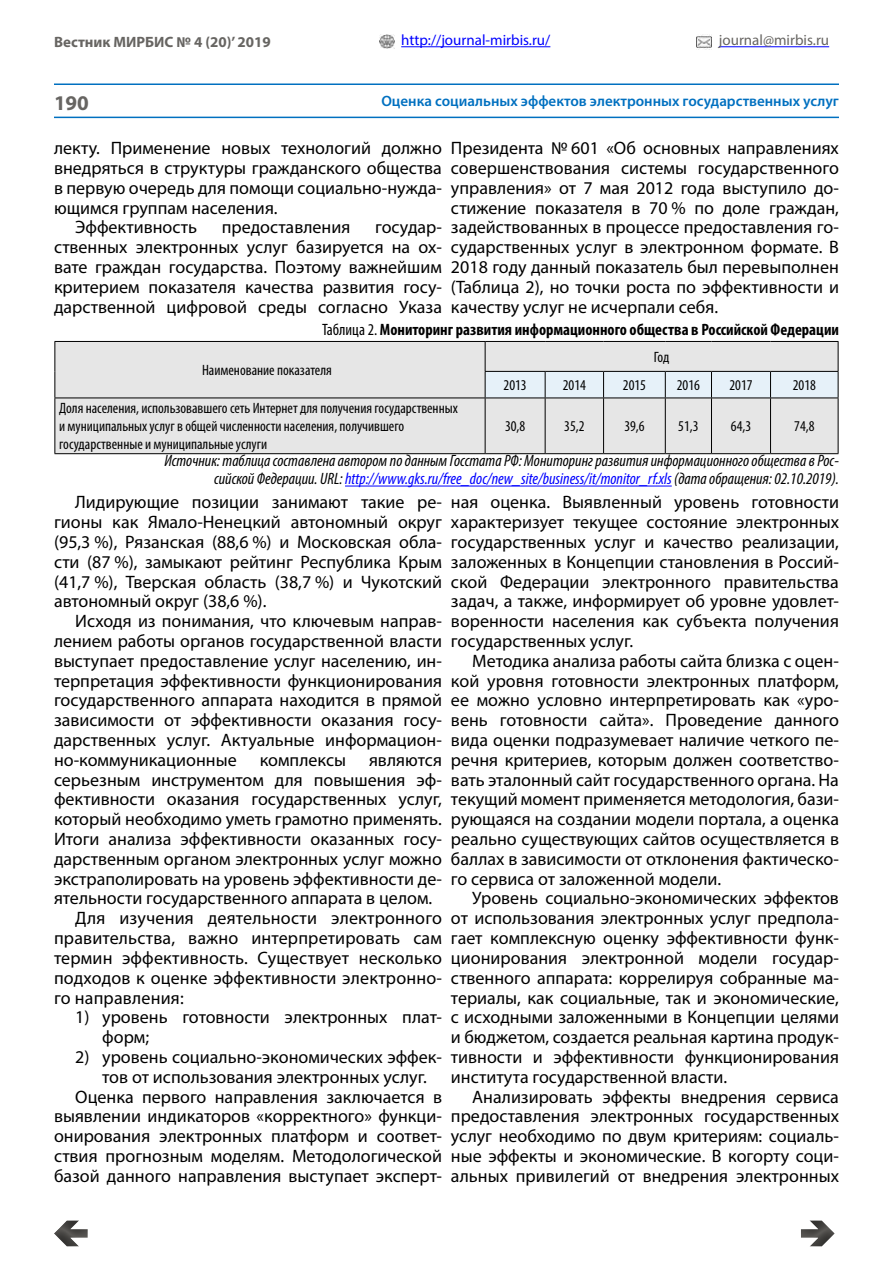
<style>
.page{position:relative;width:893px;height:1263px;background:#fff}
.page>*{position:absolute;margin:0;border:0;box-sizing:border-box;transform-origin:0 0}
.t1{font:700 21px "Myriad Pro";color:#676562}
.t2{font:18px/19.8px "Myriad Pro";color:#000;text-align:justify}
.t3{font:italic condensed 16.5px/18.1px "Myriad Pro";color:#000;text-align:right}
.t4{font:700 condensed 16.5px "Myriad Pro";color:#000}
.t5{font:condensed 15px/18px "Myriad Pro";color:#000}
.t6{font:600 15px "Myriad Pro";color:#0070c0}
.t7{font:15px "Myriad Pro";color:#00f}
.t8{font:700 15px "Myriad Pro";color:#676562}
.t9{font:15px "Myriad Pro";color:#676562}
.s1{font-weight:400}
.s2{color:#00f}
</style>
<div class="page">
<div style="left:42px;top:1213px;width:48px;height:35px;background:#000;opacity:.5"></div>
<div style="left:799px;top:1218px;width:36px;height:30px;background:#000;opacity:.5"></div>
<hr style="left:719px;top:46px;width:110px;height:1px;background:#00f">
<hr style="left:54px;top:117px;width:785px;height:1px;background:#0070c0">
<img style="left:380px;top:34px;width:14px;height:15px">
<img style="left:696px;top:34px;width:16px;height:15px">
<hr style="left:401px;top:46px;width:149px;height:1px;background:#00f">
<hr style="left:54px;top:83px;width:785px;height:2px;background:#0070c0">
<hr style="left:345px;top:486px;width:327px;height:1px;background:#00f">
<div style="left:55px;top:342px;width:783px;height:111px;background:#e6e6e6"></div>
<hr style="left:54px;top:341px;width:431px;height:1px;background:#000">
<hr style="left:485px;top:341px;width:60px;height:1px;background:#000">
<hr style="left:545px;top:341px;width:59px;height:1px;background:#000">
<hr style="left:604px;top:341px;width:61px;height:1px;background:#000">
<hr style="left:665px;top:341px;width:46px;height:1px;background:#000">
<hr style="left:711px;top:341px;width:59px;height:1px;background:#000">
<hr style="left:770px;top:341px;width:68px;height:1px;background:#000">
<hr style="left:54px;top:398px;width:431px;height:1px;background:#000">
<hr style="left:485px;top:398px;width:60px;height:1px;background:#000">
<hr style="left:545px;top:398px;width:59px;height:1px;background:#000">
<hr style="left:604px;top:398px;width:61px;height:1px;background:#000">
<hr style="left:665px;top:398px;width:46px;height:1px;background:#000">
<hr style="left:711px;top:398px;width:59px;height:1px;background:#000">
<hr style="left:770px;top:398px;width:68px;height:1px;background:#000">
<hr style="left:54px;top:453px;width:431px;height:1px;background:#000">
<hr style="left:485px;top:453px;width:60px;height:1px;background:#000">
<hr style="left:545px;top:453px;width:59px;height:1px;background:#000">
<hr style="left:604px;top:453px;width:61px;height:1px;background:#000">
<hr style="left:665px;top:453px;width:46px;height:1px;background:#000">
<hr style="left:711px;top:453px;width:59px;height:1px;background:#000">
<hr style="left:770px;top:453px;width:68px;height:1px;background:#000">
<svg style="left:54px;top:342px;width:1px;height:56px"></svg>
<hr style="left:54px;top:398px;width:1px;height:55px;background:#000">
<svg style="left:485px;top:342px;width:354px;height:56px;background:#dce1e4"></svg>
<hr style="left:485px;top:398px;width:1px;height:55px;background:#000">
<hr style="left:545px;top:398px;width:1px;height:55px;background:#000">
<hr style="left:603px;top:398px;width:1px;height:55px;background:#000">
<hr style="left:665px;top:398px;width:1px;height:55px;background:#000">
<hr style="left:711px;top:398px;width:1px;height:55px;background:#000">
<hr style="left:770px;top:398px;width:1px;height:55px;background:#000">
<hr style="left:838px;top:398px;width:1px;height:55px;background:#000">
<p class="t8" style="left:54px;top:32px;width:218px">Вестник МИРБИС № 4 (20)’ 2019</p>
<p class="t9" style="left:719px;top:31px;width:112px">journal@mirbis.ru</p>
<p class="t7" style="left:401px;top:31px;width:151px">http://journal-mirbis.ru/</p>
<p class="t1" style="left:54px;top:89px;width:36px">190</p>
<p class="t6" style="left:381px;top:91px;width:459px">Оценка социальных эффектов электронных государственных услуг</p>
<p class="t2" style="left:451px;top:138px;width:389px">Президента № 601 «Об основных направлениях совершенствования системы государственного управления» от 7 мая 2012 года выступило до&shy;стижение показателя в 70 % по доле граждан, задействованных в процессе предоставления го&shy;сударственных услуг в электронном формате. В 2018 году данный показатель был перевыполнен (Таблица 2), но точки роста по эффективности и качеству услуг не исчерпали себя.</p>
<p class="t4" style="left:322px;top:319px;width:518px"><span class="s1">Таблица 2.</span> Мониторинг развития информационного общества в Российской Федерации</p>
<p class="t5" style="left:202px;top:361px;width:131px">Наименование показателя</p>
<p class="t2" style="left:54px;top:138px;width:389px">лекту. Применение новых технологий должно</p>
<p class="t2" style="left:54px;top:158px;width:389px">внедряться в структуры гражданского общества</p>
<p class="t2" style="left:54px;top:178px;width:389px">в первую очередь для помощи социально-нужда-</p>
<p class="t2" style="left:54px;top:197px;width:225px">ющимся группам населения.</p>
<p class="t2" style="left:75px;top:217px;width:123px">Эффективность</p>
<p class="t2" style="left:222px;top:217px;width:130px">предоставления</p>
<p class="t2" style="left:54px;top:217px;width:389px;text-indent:321px">государ&shy;ственных электронных услуг базируется на ох&shy;вате граждан государства. Поэтому важнейшим критерием показателя качества развития госу&shy;дарственной цифровой среды согласно Указа</p>
<p class="t5" style="left:654px;top:348px;width:17px">Год</p>
<p class="t5" style="left:504px;top:376px;width:25px">2013</p>
<p class="t5" style="left:563px;top:376px;width:25px">2014</p>
<p class="t5" style="left:623px;top:376px;width:25px">2015</p>
<p class="t5" style="left:677px;top:376px;width:25px">2016</p>
<p class="t5" style="left:729px;top:376px;width:25px">2017</p>
<p class="t5" style="left:793px;top:376px;width:25px">2018</p>
<p class="t5" style="left:59px;top:399px;width:400px">Доля населения, использовавшего сеть Интернет для получения государственных и муниципальных услуг в общей численности населения, получившего государственные и муниципальные услуги</p>
<p class="t5" style="left:505px;top:417px;width:22px">30,8</p>
<p class="t5" style="left:564px;top:417px;width:22px">35,2</p>
<p class="t5" style="left:624px;top:417px;width:22px">39,6</p>
<p class="t5" style="left:678px;top:417px;width:22px">51,3</p>
<p class="t5" style="left:731px;top:417px;width:22px">64,3</p>
<p class="t5" style="left:794px;top:417px;width:22px">74,8</p>
<p class="t3" style="left:164px;top:451px;width:676px">Источник: таблица составлена автором по данным Госстата РФ: Мониторинг развития информационного общества в Рос&shy;сийской Федерации. URL: <span class="s2">http://www.gks.ru/free_doc/new_site/business/it/monitor_rf.xls</span> (дата обращения: 02.10.2019).</p>
<p class="t2" style="left:54px;top:492px;width:389px;text-indent:21px">Лидирующие позиции занимают такие ре&shy;гионы как Ямало-Ненецкий автономный округ (95,3 %), Рязанская (88,6 %) и Московская обла&shy;сти (87 %), замыкают рейтинг Республика Крым (41,7 %), Тверская область (38,7 %) и Чукотский автономный округ (38,6 %).</p>
<p class="t2" style="left:54px;top:611px;width:389px;text-indent:21px">Исходя из понимания, что ключевым направ&shy;лением работы органов государственной власти выступает предоставление услуг населению, ин&shy;терпретация эффективности функционирования государственного аппарата находится в прямой зависимости от эффективности оказания госу&shy;дарственных услуг. Актуальные информацион&shy;но-коммуникационные</p>
<p class="t2" style="left:451px;top:492px;width:389px">ная оценка. Выявленный уровень готовности характеризует текущее состояние электронных государственных услуг и качество реализации, заложенных в Концепции становления в Россий&shy;ской Федерации электронного правительства задач, а также, информирует об уровне удовлет&shy;воренности населения как субъекта получения государственных услуг.</p>
<p class="t2" style="left:451px;top:651px;width:389px;text-indent:21px">Методика анализа работы сайта близка с оцен&shy;кой уровня готовности электронных платформ, ее можно условно интерпретировать как «уро&shy;вень готовности сайта». Проведение данного вида оценки подразумевает наличие четкого пе&shy;речня критериев, которым должен соответство&shy;вать эталонный сайт государственного органа. На текущий момент применяется методология, бази&shy;рующаяся на создании модели портала, а оценка реально существующих сайтов осуществляется в баллах в зависимости от отклонения фактическо&shy;го сервиса от заложенной модели.</p>
<p class="t2" style="left:451px;top:888px;width:389px;text-indent:21px">Уровень социально-экономических эффектов от использования электронных услуг предпола&shy;гает комплексную оценку эффективности функ&shy;ционирования электронной модели государ&shy;ственного аппарата: коррелируя собранные ма&shy;териалы, как социальные, так и экономические, с исходными заложенными в Концепции целями и бюджетом, создается реальная картина продук&shy;тивности и эффективности функционирования института государственной власти.</p>
<p class="t2" style="left:451px;top:1086px;width:389px;text-indent:21px">Анализировать эффекты внедрения сервиса предоставления электронных государственных услуг необходимо по двум критериям: социаль&shy;ные эффекты и экономические. В когорту соци&shy;альных привилегий от внедрения электронных</p>
<p class="t2" style="left:260px;top:750px;width:88px">комплексы</p>
<p class="t2" style="left:369px;top:750px;width:74px">являются</p>
<p class="t2" style="left:54px;top:769px;width:389px">серьезным инструментом для повышения эф-</p>
<p class="t2" style="left:54px;top:789px;width:389px">фективности оказания государственных услуг,</p>
<p class="t2" style="left:54px;top:809px;width:389px">который необходимо уметь грамотно применять.</p>
<p class="t2" style="left:54px;top:829px;width:389px">Итоги анализа эффективности оказанных госу-</p>
<p class="t2" style="left:54px;top:849px;width:389px">дарственным органом электронных услуг можно</p>
<p class="t2" style="left:54px;top:868px;width:389px">экстраполировать на уровень эффективности де-</p>
<p class="t2" style="left:54px;top:888px;width:380px">ятельности государственного аппарата в целом.</p>
<p class="t2" style="left:75px;top:908px;width:368px">Для изучения деятельности электронного</p>
<p class="t2" style="left:54px;top:928px;width:389px">правительства, важно интерпретировать сам</p>
<p class="t2" style="left:54px;top:948px;width:389px">термин эффективность. Существует несколько</p>
<p class="t2" style="left:54px;top:967px;width:389px">подходов к оценке эффективности электронно-</p>
<p class="t2" style="left:54px;top:987px;width:131px">го направления:</p>
<p class="t2" style="left:102px;top:1007px;width:341px;text-indent:-27px">1) уровень готовности электронных плат&shy;форм;</p>
<p class="t2" style="left:75px;top:1047px;width:368px">2) уровень социально-экономических эффек-</p>
<p class="t2" style="left:102px;top:1066px;width:326px">тов от использования электронных услуг.</p>
<p class="t2" style="left:75px;top:1086px;width:368px">Оценка первого направления заключается в</p>
<p class="t2" style="left:54px;top:1106px;width:389px">выявлении индикаторов «корректного» функци-</p>
<p class="t2" style="left:54px;top:1126px;width:389px">онирования электронных платформ и соответ-</p>
<p class="t2" style="left:54px;top:1146px;width:389px">ствия прогнозным моделям. Методологической</p>
<p class="t2" style="left:54px;top:1165px;width:389px">базой данного направления выступает эксперт-</p>
</div>
